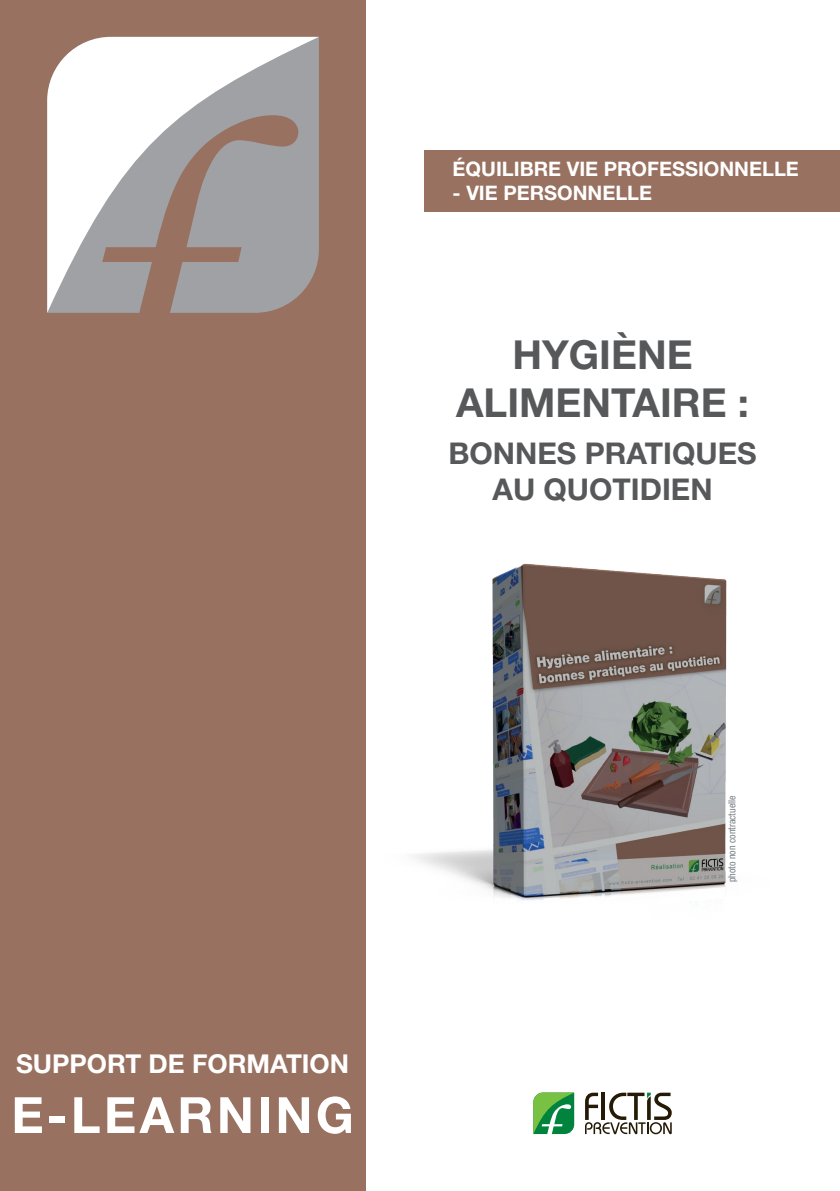
<style>
.page{position:relative;width:840px;height:1191px;background:#fff}
.page>*{position:absolute;margin:0;border:0;box-sizing:border-box;transform-origin:0 0}
.t1{font:700 50px "Helvetica Neue LT Std";letter-spacing:.065em;color:#fff}
.t2{font:700 40px/48px "Helvetica Neue LT Std";color:#57585a;text-align:center}
.t3{font:700 30px/36px "Helvetica Neue LT Std";color:#57585a;text-align:center}
.t4{font:700 26px "Helvetica Neue LT Std";color:#fff}
.t5{font:700 20px "Helvetica Neue LT Std";color:#fff}
.t6{font:condensed 10px "Helvetica Neue";color:#767f83}
</style>
<div class="page">
<img style="left:365px;top:465px;width:362px;height:453px">
<div style="left:0;top:0;width:365px;height:1191px;background:#987160"></div>
<svg style="left:47px;top:37px;width:272px;height:276px;background:#bfbaba"></svg>
<svg style="left:533px;top:1092px;width:41px;height:42px;background:#4ca95a"></svg>
<svg style="left:585px;top:1092px;width:86px;height:42px"></svg>
<div style="left:424px;top:150px;width:415px;height:62px;background:#987160"></div>
<p class="t5" style="left:452px;top:157px;width:347px">ÉQUILIBRE VIE PROFESSIONNELLE</p>
<p class="t5" style="left:452px;top:181px;width:201px">- VIE PERSONNELLE</p>
<h2 class="t2" style="left:456px;top:330px;width:294px">HYGIÈNE<br>ALIMENTAIRE :</h2>
<h3 class="t3" style="left:448px;top:435px;width:309px">BONNES PRATIQUES<br>AU QUOTIDIEN</h3>
<h3 class="t4" style="left:16px;top:1047px;width:334px">SUPPORT DE FORMATION</h3>
<h1 class="t1" style="left:11px;top:1084px;width:344px">E-LEARNING</h1>
<p class="t6" style="left:725px;top:882px;width:88px;rotate:-90deg">photo non contractuelle</p>
</div>
